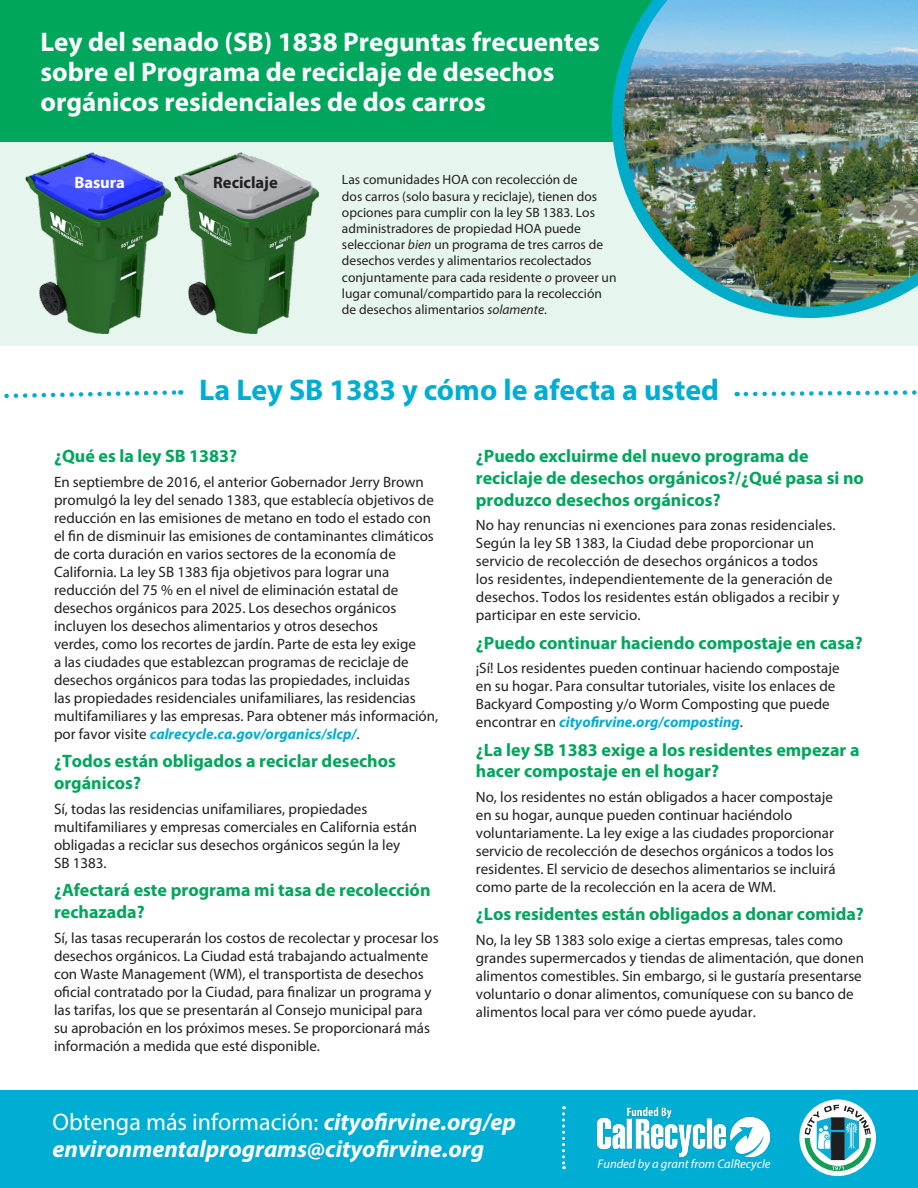
<style>
.page{position:relative;width:918px;height:1188px;background:#fff}
.page>*{position:absolute;margin:0;border:0;box-sizing:border-box;transform-origin:0 0}
.t1{font:700 30px "Myriad Pro";color:#00add3}
.t2{font:700 27px/30px "Myriad Pro";color:#fff}
.t3{font:italic 700 24px/26.8px "Myriad Pro";color:#fff}
.t4{font:700 18px/21.6px "Myriad Pro";color:#00a65c}
.Paragraph_Style_1{font:700 16.5px "Myriad Pro";color:#231f20}
.Paragraph_Style_1-2{font:700 16.5px "Myriad Pro";color:#fff}
.Paragraph_Style_1-3{font:15px/18px "Myriad Pro";color:#231f20}
.t5{font:13.5px/16.2px "Myriad Pro";color:#231f20}
.t6{font:italic 12.45px "Myriad Pro";color:#fff}
.s1{font-style:italic}
.s2{font-weight:700;font-style:italic;color:#00add3}
.s3{font-weight:400;font-style:normal}
</style>
<div class="page">
<div style="left:0;top:1091px;width:918px;height:97px;background:#00add3"></div>
<svg style="left:799px;top:1099px;width:77px;height:77px"></svg>
<svg style="left:805px;top:1105px;width:66px;height:66px"></svg>
<img style="left:598px;top:1108px;width:172px;height:49px">
<svg style="left:562px;top:1106px;width:3px;height:63px"></svg>
<div style="left:0;top:0;width:918px;height:141px;background:#00a65c"></div>
<svg style="left:4px;top:390px;width:177px;height:9px"></svg>
<svg style="left:737px;top:390px;width:180px;height:7px"></svg>
<img style="left:612px;top:0;width:306px;height:105px">
<img style="left:0;top:105px;width:918px;height:241px">
<img style="left:26px;top:152px;width:144px;height:181px">
<img style="left:174px;top:152px;width:145px;height:181px">
<p class="t2" style="left:40px;top:26px;width:561px">Ley del senado (SB) 1838 Preguntas frecuentes sobre el Programa de reciclaje de desechos orgánicos residenciales de dos carros</p>
<p class="Paragraph_Style_1-2" style="left:74px;top:172px;width:52px">Basura</p>
<p class="Paragraph_Style_1" style="left:213px;top:172px;width:66px">Reciclaje</p>
<p class="t5" style="left:342px;top:172px;width:276px">Las comunidades HOA con recolección de<br>dos carros (solo basura y reciclaje), tienen dos opciones para cumplir con la ley SB 1383. Los administradores de propiedad HOA puede seleccionar <span class="s1">bien</span> un programa de tres carros de desechos verdes y alimentarios recolectados conjuntamente para cada residente <span class="s1">o</span> proveer un lugar comunal/compartido para la recolección de desechos alimentarios <span class="s1">solamente</span>.</p>
<p class="t1" style="left:199px;top:371px;width:521px">La Ley SB 1383 y cómo le afecta a usted</p>
<p class="t4" style="left:54px;top:445px;width:185px">¿Qué es la ley SB 1383?</p>
<p class="Paragraph_Style_1-3" style="left:54px;top:473px;width:386px">En septiembre de 2016, el anterior Gobernador Jerry Brown promulgó la ley del senado 1383, que establecía objetivos de reducción en las emisiones de metano en todo el estado con el fin de disminuir las emisiones de contaminantes climáticos de corta duración en varios sectores de la economía de California. La ley SB 1383 fija objetivos para lograr una reducción del 75 % en el nivel de eliminación estatal de desechos orgánicos para 2025. Los desechos orgánicos incluyen los desechos alimentarios y otros desechos<br>verdes, como los recortes de jardín. Parte de esta ley exige<br>a las ciudades que establezcan programas de reciclaje de desechos orgánicos para todas las propiedades, incluidas<br>las propiedades residenciales unifamiliares, las residencias multifamiliares y las empresas. Para obtener más información, por favor visite <span class="s2">calrecycle.ca.gov/organics/slcp/</span>.</p>
<p class="t4" style="left:54px;top:750px;width:344px">¿Todos están obligados a reciclar desechos orgánicos?</p>
<p class="Paragraph_Style_1-3" style="left:54px;top:800px;width:365px">Sí, todas las residencias unifamiliares, propiedades multifamiliares y empresas comerciales en California están obligadas a reciclar sus desechos orgánicos según la ley SB 1383.</p>
<p class="t4" style="left:54px;top:879px;width:378px">¿Afectará este programa mi tasa de recolección rechazada?</p>
<p class="Paragraph_Style_1-3" style="left:54px;top:928px;width:386px">Sí, las tasas recuperarán los costos de recolectar y procesar los desechos orgánicos. La Ciudad está trabajando actualmente con Waste Management (WM), el transportista de desechos oficial contratado por la Ciudad, para finalizar un programa y las tarifas, los que se presentarán al Consejo municipal para su aprobación en los próximos meses. Se proporcionará más información a medida que esté disponible.</p>
<p class="t4" style="left:476px;top:445px;width:390px">¿Puedo excluirme del nuevo programa de reciclaje de desechos orgánicos?/¿Qué pasa si no produzco desechos orgánicos?</p>
<p class="Paragraph_Style_1-3" style="left:476px;top:516px;width:365px">No hay renuncias ni exenciones para zonas residenciales.<br>Según la ley SB 1383, la Ciudad debe proporcionar un servicio de recolección de desechos orgánicos a todos los residentes, independientemente de la generación de desechos. Todos los residentes están obligados a recibir y participar en este servicio.</p>
<p class="t4" style="left:476px;top:631px;width:388px">¿Puedo continuar haciendo compostaje en casa?</p>
<p class="Paragraph_Style_1-3" style="left:476px;top:659px;width:365px">¡Sí! Los residentes pueden continuar haciendo compostaje en su hogar. Para consultar tutoriales, visite los enlaces de Backyard Composting y/o Worm Composting que puede encontrar en <span class="s2">cityofirvine.org/composting</span>.</p>
<p class="t4" style="left:476px;top:738px;width:385px">¿La ley SB 1383 exige a los residentes empezar a hacer compostaje en el hogar?</p>
<p class="Paragraph_Style_1-3" style="left:476px;top:788px;width:361px">No, los residentes no están obligados a hacer compostaje en su hogar, aunque pueden continuar haciéndolo voluntariamente. La ley exige a las ciudades proporcionar servicio de recolección de desechos orgánicos a todos los residentes. El servicio de desechos alimentarios se incluirá como parte de la recolección en la acera de WM.</p>
<p class="t4" style="left:476px;top:903px;width:389px">¿Los residentes están obligados a donar comida?</p>
<p class="Paragraph_Style_1-3" style="left:476px;top:931px;width:390px">No, la ley SB 1383 solo exige a ciertas empresas, tales como grandes supermercados y tiendas de alimentación, que donen alimentos comestibles. Sin embargo, si le gustaría presentarse voluntario o donar alimentos, comuníquese con su banco de alimentos local para ver cómo puede ayudar.</p>
<h3 class="t3" style="left:52px;top:1108px;width:465px"><span class="s3">Obtenga más información:</span> cityofirvine.org/ep environmentalprograms@cityofirvine.org</h3>
<p class="t6" style="left:598px;top:1156px;width:174px">Funded by a grant from CalRecycle</p>
</div>
